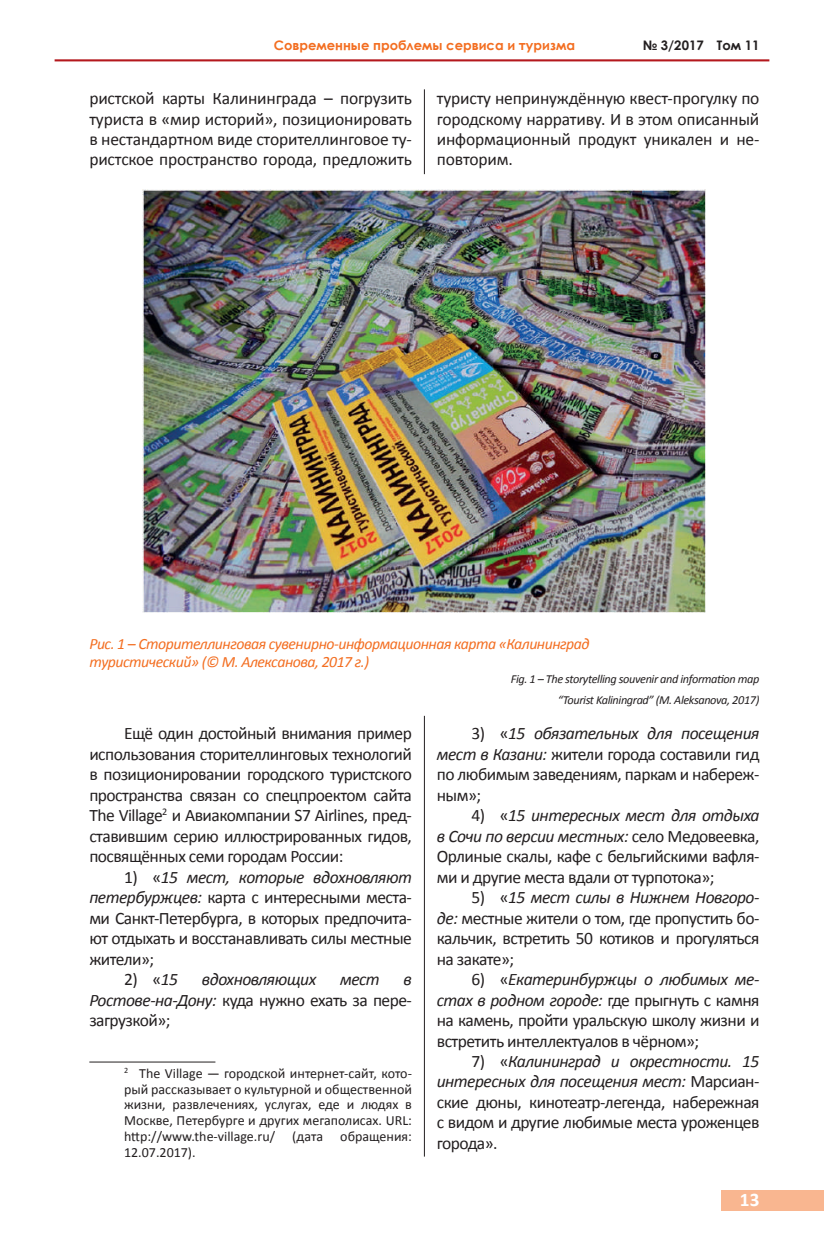
<style>
.page{position:relative;width:824px;height:1241px;background:#fff}
.page>*{position:absolute;margin:0;border:0;box-sizing:border-box;transform-origin:0 0}
.t1{font:700 19.25px "Calibri";color:#fff}
.t2{font:17.5px/20.5px "Calibri";letter-spacing:-.03em;color:#231f20;text-align:justify}
.t3{font:italic 17.5px "Calibri";letter-spacing:-.03em;color:#231f20}
.t4{font:italic 15.75px/18.9px "Calibri";letter-spacing:-.03em;color:#f36e21}
.t5{font:14px/15.8px "Calibri";color:#231f20;text-align:justify}
.t6{font:700 13.12px "Century Gothic";color:#f36e21}
.t7{font:700 13.12px "Century Gothic";color:#231f20}
.t8{font:italic 12.25px/20.7px "Calibri";letter-spacing:-.03em;color:#231f20;text-align:right}
.s1{font-style:italic}
</style>
<div class="page">
<div style="left:721px;top:1189px;width:102px;height:21px;background:#f9b690"></div>
<hr style="left:55px;top:59px;width:714px;height:2px;background:#b4181d">
<hr style="left:424px;top:89px;width:1px;height:85px;background:#231f20">
<hr style="left:424px;top:715px;width:1px;height:441px;background:#231f20">
<img style="left:142px;top:190px;width:563px;height:423px">
<hr style="left:89px;top:1061px;width:126px;height:1px;background:#231f20">
<p class="t6" style="left:274px;top:35px;width:303px">Современные проблемы сервиса и туризма</p>
<p class="t7" style="left:642px;top:35px;width:118px">№ 3/2017 Том 11</p>
<p class="t2" style="left:89px;top:88px;width:324px">ристской карты Калининграда – погрузить туриста в «мир историй», позиционировать в нестандартном виде сторителлинговое ту&shy;ристское пространство города, предложить</p>
<p class="t2" style="left:437px;top:88px;width:324px">туристу непринуждённую квест-прогулку по городскому нарративу. И в этом описанный информационный продукт уникален и не&shy;повторим.</p>
<p class="t4" style="left:89px;top:633px;width:502px">Рис. 1 – Сторителлинговая сувенирно-информационная карта «Калининград туристический» (© М. Алексанова, 2017 г.)</p>
<p class="t8" style="left:510px;top:668px;width:250px">Fig. 1 – The storytelling souvenir and information map “Tourist Kaliningrad” (M. Aleksanova, 2017)</p>
<p class="t2" style="left:89px;top:723px;width:324px;text-indent:35px">Ещё один достойный внимания пример использования сторителлинговых технологий в позиционировании городского туристского пространства связан со спецпроектом сайта The Village<sup>2</sup> и Авиакомпании S7 Airlines, пред&shy;ставившим серию иллюстрированных гидов, посвящённых семи городам России:</p>
<p class="t2" style="left:89px;top:866px;width:324px;text-indent:35px">1) «<span class="s1">15 мест, которые вдохновляют петербуржцев:</span> карта с интересными места&shy;ми Санкт-Петербурга, в которых предпочита&shy;ют отдыхать и восстанавливать силы местные жители»;</p>
<p class="t2" style="left:124px;top:968px;width:55px">2) «<span class="s1">15</span></p>
<p class="t3" style="left:202px;top:967px;width:116px">вдохновляющих</p>
<p class="t3" style="left:340px;top:967px;width:41px">мест</p>
<p class="t2" style="left:437px;top:723px;width:324px;text-indent:35px">3) «<span class="s1">15 обязательных для посещения мест в Казани:</span> жители города составили гид по любимым заведениям, паркам и набереж&shy;ным»;</p>
<p class="t2" style="left:437px;top:805px;width:324px;text-indent:35px">4) «<span class="s1">15 интересных мест для отдыха в Cочи по версии местных:</span> село Медовеевка, Орлиные скалы, кафе с бельгийскими вафля&shy;ми и другие места вдали от турпотока»;</p>
<p class="t2" style="left:437px;top:886px;width:324px;text-indent:35px">5) «<span class="s1">15 мест силы в Нижнем Новгоро&shy;де:</span> местные жители о том, где пропустить бо&shy;кальчик, встретить 50 котиков и прогуляться на закате»;</p>
<p class="t2" style="left:437px;top:968px;width:324px;text-indent:35px">6) «<span class="s1">Екатеринбуржцы о любимых ме&shy;стах в родном городе:</span> где прыгнуть с камня на камень, пройти уральскую школу жизни и встретить интеллектуалов в чёрном»;</p>
<p class="t2" style="left:437px;top:1050px;width:324px;text-indent:35px">7) «<span class="s1">Калининград и окрестности. 15 интересных для посещения мест:</span> Марсиан&shy;ские дюны, кинотеатр-легенда, набережная с видом и другие любимые места уроженцев города».</p>
<p class="t2" style="left:89px;top:968px;width:324px;text-indent:314px"><span class="s1">в Ростове-на-Дону:</span> куда нужно ехать за пере&shy;загрузкой»;</p>
<p class="t5" style="left:124px;top:1065px;width:289px"><sup>2</sup> The Village — городской интернет-сайт, кото&shy;рый рассказывает о культурной и общественной жизни, развлечениях, услугах, еде и людях в Москве, Петербурге и других мегаполисах. URL: http://www.the-village.ru/ (дата обращения:<br>12.07.2017).</p>
<p class="t1" style="left:739px;top:1186px;width:21px">13</p>
</div>
